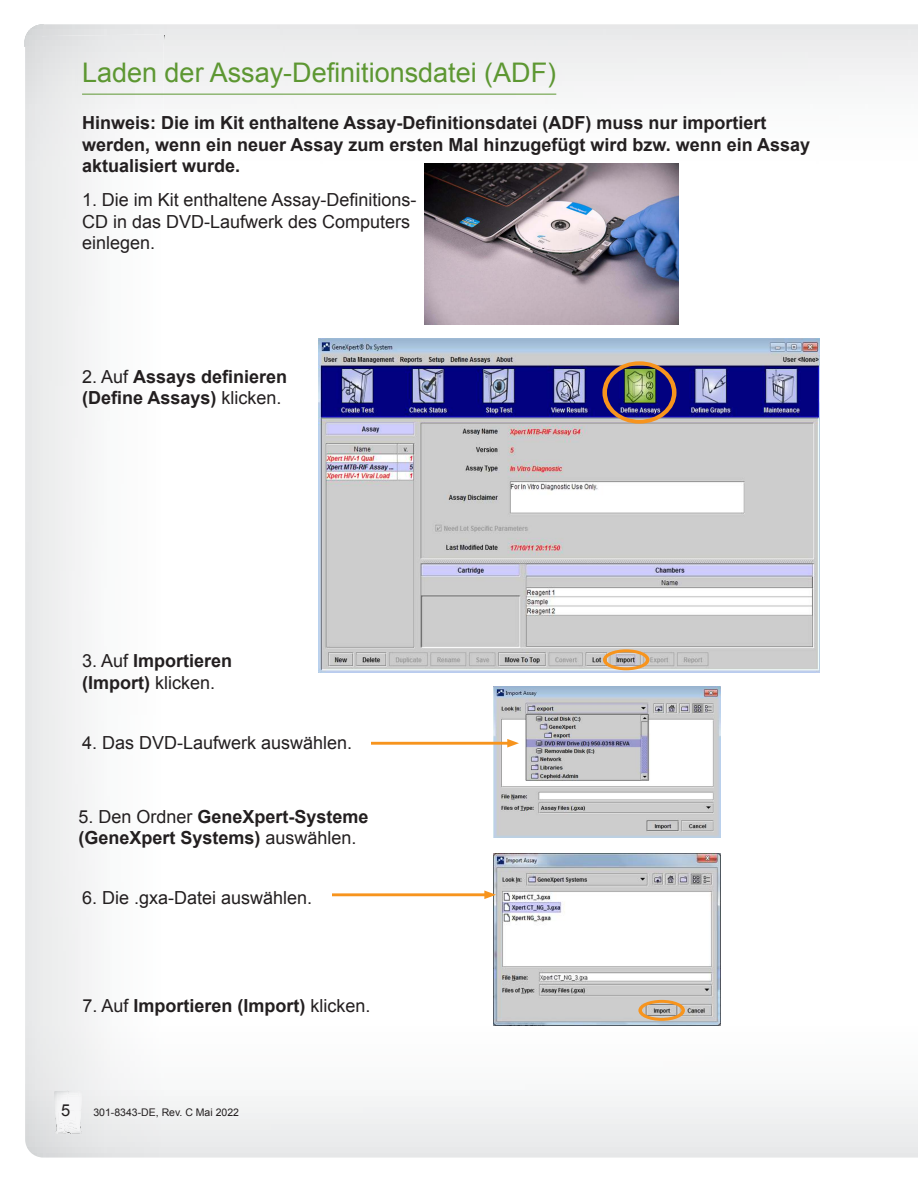
<style>
.page{position:relative;width:918px;height:1188px;background:#fff}
.page>*{position:absolute;margin:0;border:0;box-sizing:border-box;transform-origin:0 0}
.t1{font:27px "Arial";color:#5d9732}
.t2{font:700 18px/21.6px "Arial";color:#231f20}
.t3{font:18px/21.6px "Arial";color:#231f20}
.t4{font:16.5px "Arial";color:#231f20}
.t5{font:10.5px "Arial";color:#231f20}
.s1{font-weight:400}
</style>
<div class="page">
<img style="left:25px;top:1020px;width:893px;height:138px">
<img style="left:24px;top:25px;width:14px;height:22px">
<img style="left:38px;top:24px;width:880px;height:140px">
<img style="left:425px;top:163px;width:254px;height:162px">
<img style="left:319px;top:339px;width:500px;height:333px">
<div style="left:603px;top:361px;width:73px;height:63px;border:4px solid #f7941d;border-radius:50%"></div>
<img style="left:494px;top:687px;width:226px;height:151px">
<img style="left:494px;top:853px;width:226px;height:173px">
<hr style="left:372px;top:742px;width:137px;height:3px;background:#f7941d">
<svg style="left:507px;top:739px;width:12px;height:9px"></svg>
<div style="left:639px;top:1000px;width:46px;height:21px;border:3px solid #f7941d;border-radius:50%"></div>
<div style="left:603px;top:649px;width:46px;height:21px;border:3px solid #f7941d;border-radius:50%"></div>
<hr style="left:82px;top:94px;width:474px;height:1px;background:#5d9732">
<svg style="left:333px;top:893px;width:151px;height:4px"></svg>
<svg style="left:484px;top:890px;width:12px;height:9px"></svg>
<img style="left:54px;top:1091px;width:28px;height:43px">
<svg style="left:55px;top:1109px;width:27px;height:25px"></svg>
<svg style="left:58px;top:1091px;width:10px;height:5px"></svg>
<img style="left:68px;top:1091px;width:14px;height:5px">
<h1 class="t1" style="left:82px;top:55px;width:476px">Laden der Assay-Definitionsdatei (ADF)</h1>
<p class="t2" style="left:82px;top:113px;width:730px">Hinweis: Die im Kit enthaltene Assay-Definitionsdatei (ADF) muss nur importiert werden, wenn ein neuer Assay zum ersten Mal hinzugefügt wird bzw. wenn ein Assay aktualisiert wurde.</p>
<p class="t3" style="left:82px;top:189px;width:336px">1. Die im Kit enthaltene Assay-Definitions-<br>CD in das DVD-Laufwerk des Computers einlegen.</p>
<p class="t2" style="left:82px;top:366px;width:207px"><span class="s1">2. Auf</span> Assays definieren (Define Assays) <span class="s1">klicken.</span></p>
<p class="t2" style="left:82px;top:652px;width:152px"><span class="s1">3. Auf</span> Importieren (Import) <span class="s1">klicken.</span></p>
<p class="t3" style="left:82px;top:732px;width:272px">4. Das DVD-Laufwerk auswählen.</p>
<p class="t2" style="left:79px;top:807px;width:292px"><span class="s1">5. Den Ordner</span> GeneXpert-Systeme (GeneXpert Systems) <span class="s1">auswählen.</span></p>
<p class="t3" style="left:82px;top:887px;width:232px">6. Die .gxa-Datei auswählen.</p>
<p class="t2" style="left:82px;top:997px;width:290px"><span class="s1">7. Auf</span> Importieren (Import) <span class="s1">klicken.</span></p>
<p class="t4" style="left:61px;top:1104px;width:11px">5</p>
<p class="t5" style="left:93px;top:1108px;width:147px">301-8343-DE, Rev. C Mai 2022</p>
</div>
